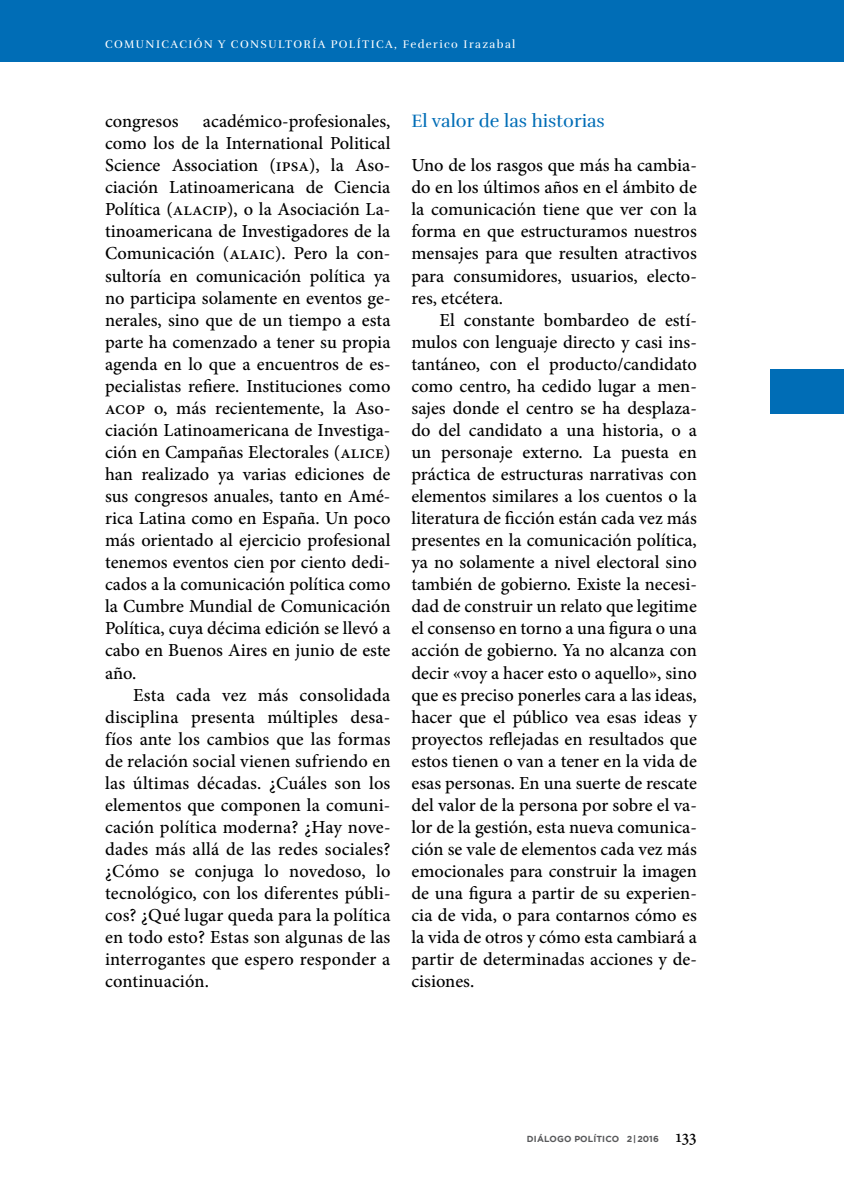
<style>
.page{position:relative;width:844px;height:1191px;background:#fff}
.page>*{position:absolute;margin:0;border:0;box-sizing:border-box;transform-origin:0 0}
.t1{font:500 18.38px/22.1px "Minion Pro";color:#000;text-align:justify}
.t2{font:18.38px "Rufina";color:#006db6}
.t3{font:11.38px "Rufina";letter-spacing:.19em;color:#fff}
.t4{font:700 8.75px "Gotham";letter-spacing:.015em;color:#58595b}
.s1{font-family:"Minion Pro";font-weight:500;font-size:18.38px;color:#000}
</style>
<div class="page">
<div style="left:0;top:0;width:843px;height:62px;background:#006db6"></div>
<div style="left:770px;top:370px;width:73px;height:44px;background:#006db6"></div>
<p class="t3" style="left:105px;top:37px;width:60px">Comunicaci</p>
<p class="t3" style="left:194px;top:37px;width:118px">ón y consultoría</p>
<p class="t3" style="left:331px;top:37px;width:49px">política</p>
<p class="t3" style="left:394px;top:37px;width:123px">, Federico Irazabal</p>
<p class="t1" style="left:105px;top:110px;width:287px;text-indent:98px">académico-profesionales, como los de la International Political Science Association (ipsa), la Aso&shy;ciación Latinoamericana de Ciencia Política (alacip), o la Asociación La&shy;tinoamericana de Investigadores de la Comunicación (alaic). Pero la con&shy;sultoría en comunicación política ya no participa solamente en eventos ge&shy;nerales, sino que de un tiempo a esta parte ha comenzado a tener su propia agenda en lo que a encuentros de es&shy;pecialistas refiere. Instituciones como acop o, más recientemente, la Aso&shy;ciación Latinoamericana de Investiga&shy;ción en Campañas Electorales (alice) han realizado ya varias ediciones de sus congresos anuales, tanto en Amé&shy;rica Latina como en España. Un poco más orientado al ejercicio profesional tenemos eventos cien por ciento dedi&shy;cados a la comunicación política como la Cumbre Mundial de Comunicación Política, cuya décima edición se llevó a cabo en Buenos Aires en junio de este año.</p>
<p class="t1" style="left:105px;top:683px;width:287px;text-indent:28px">Esta cada vez más consolidada disciplina presenta múltiples desa&shy;fíos ante los cambios que las formas de relación social vienen sufriendo en las últimas décadas. ¿Cuáles son los elementos que componen la comuni&shy;cación política moderna? ¿Hay nove&shy;dades más allá de las redes sociales? ¿Cómo se conjuga lo novedoso, lo tecnológico, con los diferentes públi&shy;cos? ¿Qué lugar queda para la política en todo esto? Estas son algunas de las interrogantes que espero responder a continuación.</p>
<p class="t1" style="left:105px;top:110px;width:75px">congresos</p>
<p class="t2" style="left:411px;top:110px;width:195px">El valor de las historias</p>
<p class="t1" style="left:411px;top:154px;width:287px">Uno de los rasgos que más ha cambia&shy;do en los últimos años en el ámbito de la comunicación tiene que ver con la forma en que estructuramos nuestros mensajes para que resulten atractivos para consumidores, usuarios, electo&shy;res, etcétera.</p>
<p class="t1" style="left:411px;top:309px;width:287px;text-indent:28px">El constante bombardeo de estí&shy;mulos con lenguaje directo y casi ins&shy;tantáneo, con el producto/candidato como centro, ha cedido lugar a men&shy;sajes donde el centro se ha desplaza&shy;do del candidato a una historia, o a un personaje externo. La puesta en práctica de estructuras narrativas con elementos similares a los cuentos o la literatura de ficción están cada vez más presentes en la comunicación política, ya no solamente a nivel electoral sino también de gobierno. Existe la necesi&shy;dad de construir un relato que legitime el consenso en torno a una figura o una acción de gobierno. Ya no alcanza con decir «voy a hacer esto o aquello», sino que es preciso ponerles cara a las ideas, hacer que el público vea esas ideas y proyectos reflejadas en resultados que estos tienen o van a tener en la vida de esas personas. En una suerte de rescate del valor de la persona por sobre el va&shy;lor de la gestión, esta nueva comunica&shy;ción se vale de elementos cada vez más emocionales para construir la imagen de una figura a partir de su experien&shy;cia de vida, o para contarnos cómo es la vida de otros y cómo esta cambiará a partir de determinadas acciones y de&shy;cisiones.</p>
<p class="t4" style="left:527px;top:1133px;width:171px">DIÁLOGO POLÍTICO 2|2016 <span class="s1">133</span></p>
</div>
